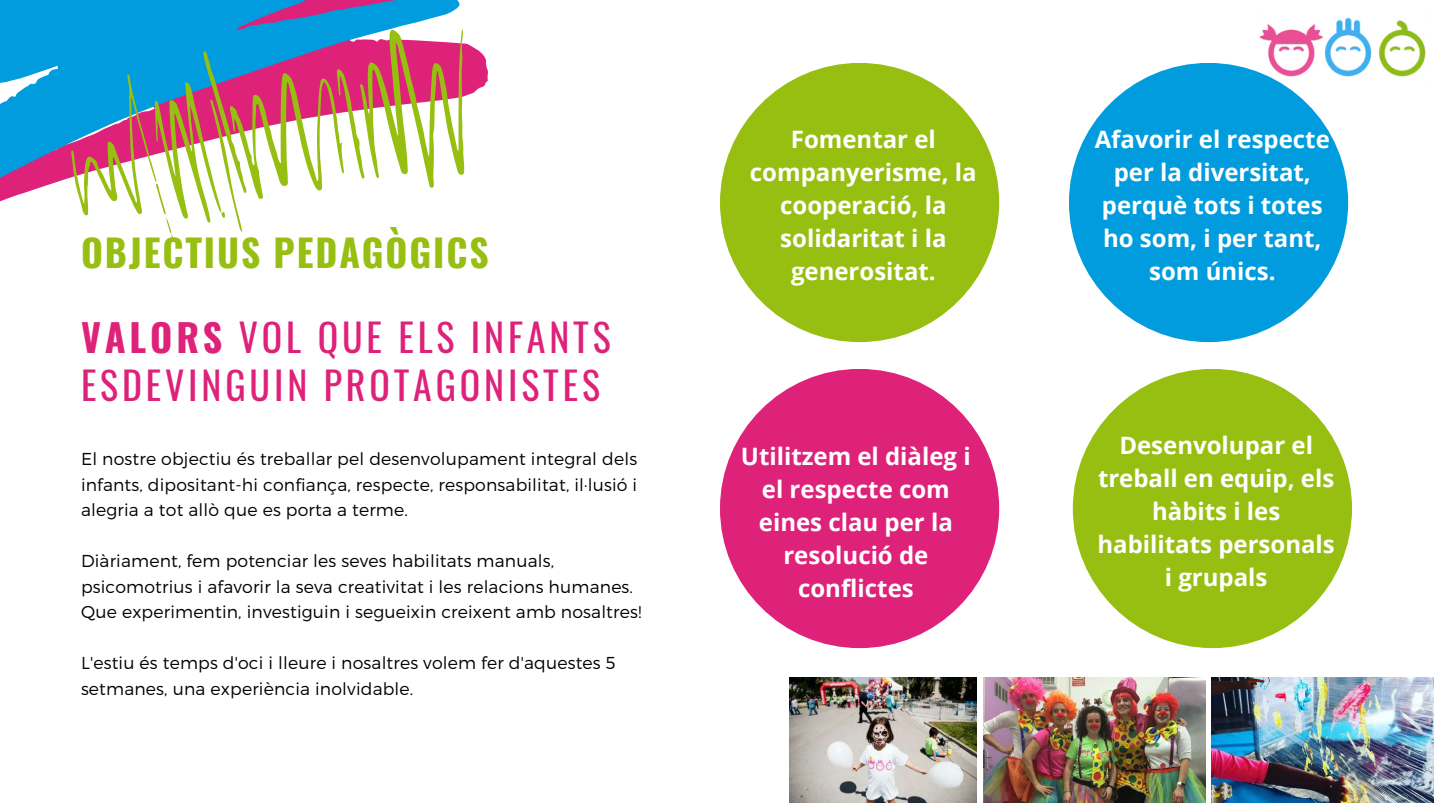
<style>
.page{position:relative;width:1440px;height:810px;background:#fff}
.page>*{position:absolute;margin:0;border:0;box-sizing:border-box;transform-origin:0 0}
.t1{font:38px/48.8px "Oswald";letter-spacing:.1em;color:#de2179}
.t2{font:700 37.5px "Oswald";letter-spacing:.05em;color:#97bf11}
.t3{font:700 24px/33px "Open Sans";color:#fff;text-align:center}
.t4{font:300 17.2px/25.5px "Montserrat";letter-spacing:.01em;color:#000}
.s1{font-weight:700}
</style>
<div class="page">
<svg style="left:0;top:0;width:460px;height:198px;background:#308fd1"></svg>
<svg style="left:54px;top:14px;width:434px;height:226px"></svg>
<div style="left:720px;top:63px;width:279px;height:279px;background:#97bf11;border-radius:50%"></div>
<div style="left:1069px;top:63px;width:279px;height:279px;background:#009cde;border-radius:50%"></div>
<div style="left:720px;top:369px;width:279px;height:279px;background:#de2179;border-radius:50%"></div>
<div style="left:1073px;top:369px;width:279px;height:279px;background:#97bf11;border-radius:50%"></div>
<img style="left:1212px;top:678px;width:222px;height:124px">
<img style="left:790px;top:678px;width:187px;height:124px">
<img style="left:983px;top:678px;width:222px;height:124px">
<img style="left:1258px;top:17px;width:168px;height:67px">
<h2 class="t2" style="left:81px;top:224px;width:409px">OBJECTIUS PEDAGÒGICS</h2>
<h1 class="t1" style="left:81px;top:311px;width:531px"><span class="s1">VALORS</span> VOL QUE ELS INFANTS<br>ESDEVINGUIN PROTAGONISTES</h1>
<p class="t4" style="left:81px;top:445px;width:558px;text-align:justify">El nostre objectiu és treballar pel desenvolupament integral dels infants, dipositant-hi confiança, respecte, responsabilitat, il·lusió i alegria a tot allò que es porta a terme.</p>
<p class="t4" style="left:81px;top:547px;width:562px">Diàriament, fem potenciar les seves habilitats manuals, psicomotrius i afavorir la seva creativitat i les relacions humanes.<br>Que experimentin, investiguin i segueixin creixent amb nosaltres!</p>
<p class="t4" style="left:81px;top:649px;width:536px">L'estiu és temps d'oci i lleure i nosaltres volem fer d'aquestes 5 setmanes, una experiència inolvidable.</p>
<h3 class="t3" style="left:750px;top:122px;width:228px">Fomentar el companyerisme, la cooperació, la solidaritat i la generositat.</h3>
<h3 class="t3" style="left:1095px;top:122px;width:237px">Afavorir el respecte per la diversitat, perquè tots i totes ho som, i per tant, som únics.</h3>
<h3 class="t3" style="left:741px;top:440px;width:231px">Utilitzem el diàleg i el respecte com eines clau per la resolució de conflictes</h3>
<h3 class="t3" style="left:1098px;top:428px;width:239px">Desenvolupar el treball en equip, els hàbits i les habilitats personals i grupals</h3>
</div>
